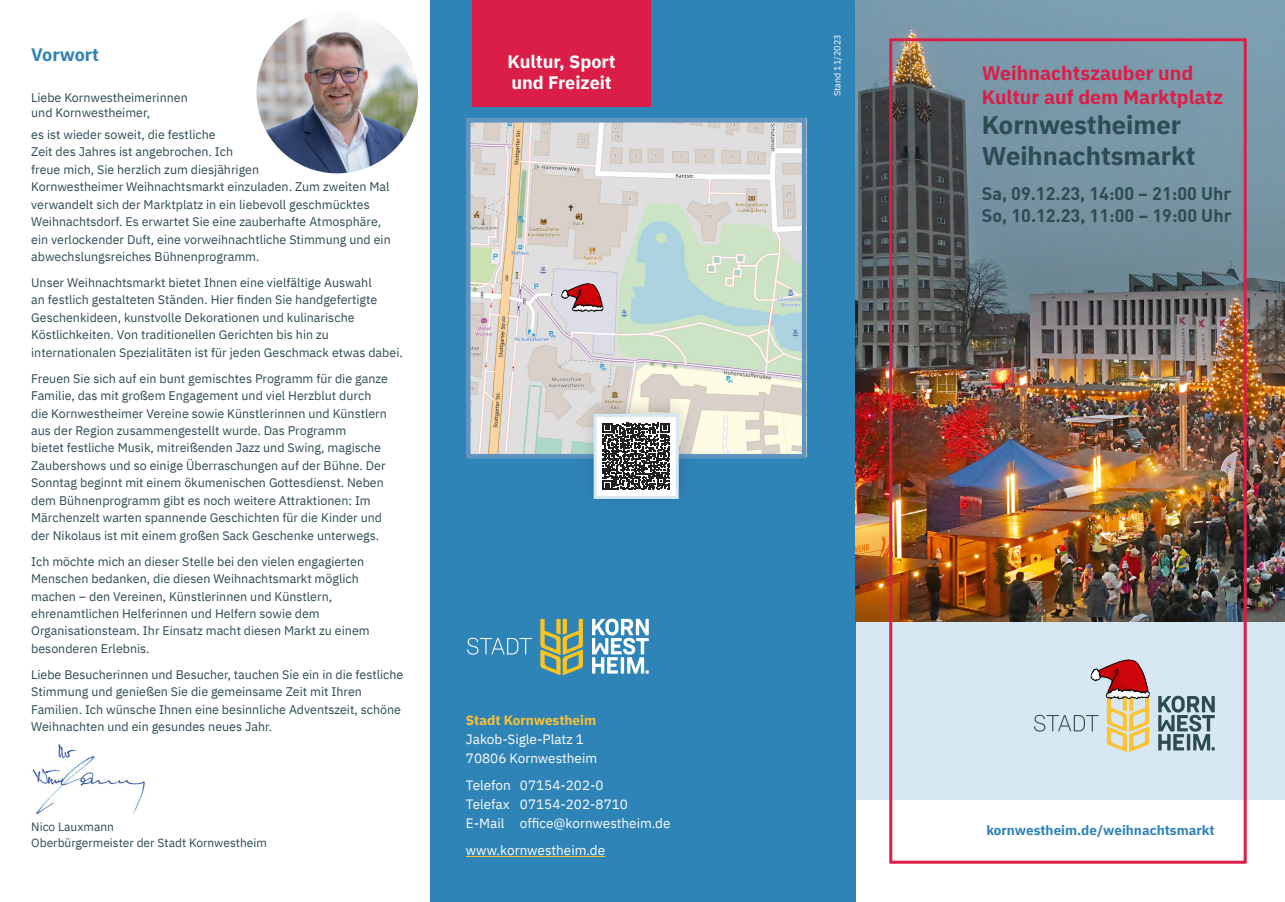
<style>
.page{position:relative;width:1285px;height:902px;background:#fff}
.page>*{position:absolute;margin:0;border:0;box-sizing:border-box;transform-origin:0 0}
.Titel_-_Überschrift{font:700 25.5px/30.6px "IBM Plex Sans";color:#2c4b52}
.Titel_-_Überschrift-2{font:700 19.5px "IBM Plex Sans";color:#db1e48}
.t1{font:700 18px "DINOT";color:#2c4b52}
.t2{font:700 18px/21.6px "IBM Plex Sans";color:#fff}
.Überschrift_S{font:700 18px "IBM Plex Sans";color:#2e83b7}
.Fließtext_M__weiß{font:13.5px/18.9px "IBM Plex Sans";color:#fff}
.Titel_-_Url{font:700 13.5px "IBM Plex Sans";color:#2e83b7}
.Fließtext_M{font:12.45px/17.4px "IBM Plex Sans";color:#2c4b52}
.Überschrift_M{font:12.45px/15px "IBM Plex Sans";color:#2c4b52}
.Fließtext_M-2{font:12px "IBM Plex Sans";color:#2c4b52}
.Stand{font:9px "IBM Plex Sans";color:#fff}
.s1{font-weight:700;color:#fac237}
</style>
<div class="page">
<div style="left:855px;top:0;width:429px;height:799px;background:#d7e8f2"></div>
<div style="left:429px;top:0;width:426px;height:901px;background:#2e83b7"></div>
<img style="left:256px;top:12px;width:162px;height:161px;border-radius:81px">
<img style="left:855px;top:0;width:429px;height:621px">
<div style="left:889px;top:38px;width:357px;height:825px;border:3px solid #db1e48"></div>
<img style="left:471px;top:123px;width:330px;height:330px">
<div style="left:466px;top:118px;width:340px;height:340px;border:4px solid #6095c2"></div>
<div style="left:579px;top:395px;width:113px;height:113px;background:#221f20;opacity:.2"></div>
<div style="left:595px;top:415px;width:82px;height:82px;background:#fff"></div>
<svg style="left:602px;top:423px;width:67px;height:67px"></svg>
<div style="left:593px;top:414px;width:85px;height:85px;border:3px solid #d7e8f2"></div>
<svg style="left:1034px;top:659px;width:180px;height:93px"></svg>
<svg style="left:561px;top:283px;width:42px;height:29px"></svg>
<div style="left:472px;top:0;width:179px;height:106px;background:#db1e48"></div>
<hr style="left:466px;top:856px;width:139px;height:1px;background:#fac237">
<svg style="left:467px;top:618px;width:181px;height:57px"></svg>
<img style="left:32px;top:744px;width:115px;height:71px">
<p class="Überschrift_S" style="left:31px;top:40px;width:69px">Vorwort</p>
<p class="Überschrift_M" style="left:31px;top:89px;width:158px">Liebe Kornwestheimerinnen und Kornwestheimer,</p>
<p class="Fließtext_M" style="left:31px;top:125px;width:361px">es ist wieder soweit, die festliche<br>Zeit des Jahres ist angebrochen. Ich<br>freue mich, Sie herzlich zum diesjährigen<br>Kornwestheimer Weihnachtsmarkt einzuladen. Zum zweiten Mal verwandelt sich der Marktplatz in ein liebevoll geschmücktes Weihnachtsdorf. Es erwartet Sie eine zauberhafte Atmosphäre, ein verlockender Duft, eine vorweihnachtliche Stimmung und ein abwechslungsreiches Bühnenprogramm.</p>
<p class="Fließtext_M" style="left:31px;top:273px;width:373px">Unser Weihnachtsmarkt bietet Ihnen eine vielfältige Auswahl<br>an festlich gestalteten Ständen. Hier finden Sie handgefertigte Geschenkideen, kunstvolle Dekorationen und kulinarische Köstlichkeiten. Von traditionellen Gerichten bis hin zu internationalen Spezialitäten ist für jeden Geschmack etwas dabei.</p>
<p class="Fließtext_M" style="left:31px;top:368px;width:358px">Freuen Sie sich auf ein bunt gemischtes Programm für die ganze Familie, das mit großem Engagement und viel Herzblut durch die Kornwestheimer Vereine sowie Künstlerinnen und Künstlern aus der Region zusammengestellt wurde. Das Programm<br>bietet festliche Musik, mitreißenden Jazz und Swing, magische Zaubershows und so einige Überraschungen auf der Bühne. Der Sonntag beginnt mit einem ökumenischen Gottesdienst. Neben dem Bühnenprogramm gibt es noch weitere Attraktionen: Im Märchenzelt warten spannende Geschichten für die Kinder und der Nikolaus ist mit einem großen Sack Geschenke unterwegs.</p>
<p class="Fließtext_M" style="left:31px;top:551px;width:340px">Ich möchte mich an dieser Stelle bei den vielen engagierten Menschen bedanken, die diesen Weihnachtsmarkt möglich machen – den Vereinen, Künstlerinnen und Künstlern, ehrenamtlichen Helferinnen und Helfern sowie dem Organisationsteam. Ihr Einsatz macht diesen Markt zu einem besonderen Erlebnis.</p>
<p class="Fließtext_M" style="left:31px;top:664px;width:373px">Liebe Besucherinnen und Besucher, tauchen Sie ein in die festliche Stimmung und genießen Sie die gemeinsame Zeit mit Ihren Familien. Ich wünsche Ihnen eine besinnliche Adventszeit, schöne Weihnachten und ein gesundes neues Jahr.</p>
<p class="Fließtext_M-2" style="left:31px;top:817px;width:84px">Nico Lauxmann</p>
<p class="Fließtext_M-2" style="left:31px;top:833px;width:237px">Oberbürgermeister der Stadt Kornwestheim</p>
<h3 class="t2" style="left:507px;top:49px;width:110px">Kultur, Sport und Freizeit</h3>
<p class="Fließtext_M__weiß" style="left:466px;top:709px;width:133px"><span class="s1">Stadt Kornwestheim<br></span>Jakob-Sigle-Platz 1<br>70806 Kornwestheim</p>
<p class="Fließtext_M__weiß" style="left:466px;top:774px;width:206px">Telefon 07154-202-0<br>Telefax 07154-202-8710<br>E-Mail office@kornwestheim.de</p>
<p class="Fließtext_M__weiß" style="left:466px;top:839px;width:141px">www.kornwestheim.de</p>
<p class="Stand" style="left:830px;top:96px;width:63px;rotate:-90deg">Stand 11/2023</p>
<p class="Titel_-_Überschrift-2" style="left:981px;top:58px;width:213px">Weihnachtszauber und</p>
<p class="Titel_-_Überschrift-2" style="left:981px;top:81px;width:243px">Kultur auf dem Marktplatz</p>
<p class="Titel_-_Überschrift" style="left:981px;top:108px;width:215px">Kornwestheimer<br>Weihnachtsmarkt</p>
<p class="t1" style="left:981px;top:182px;width:251px">Sa, 09.12.23, 14:00 – 21:00 Uhr</p>
<p class="t1" style="left:981px;top:204px;width:251px">So, 10.12.23, 11:00 – 19:00 Uhr</p>
<p class="Titel_-_Url" style="left:986px;top:819px;width:230px">kornwestheim.de/weihnachtsmarkt</p>
</div>
